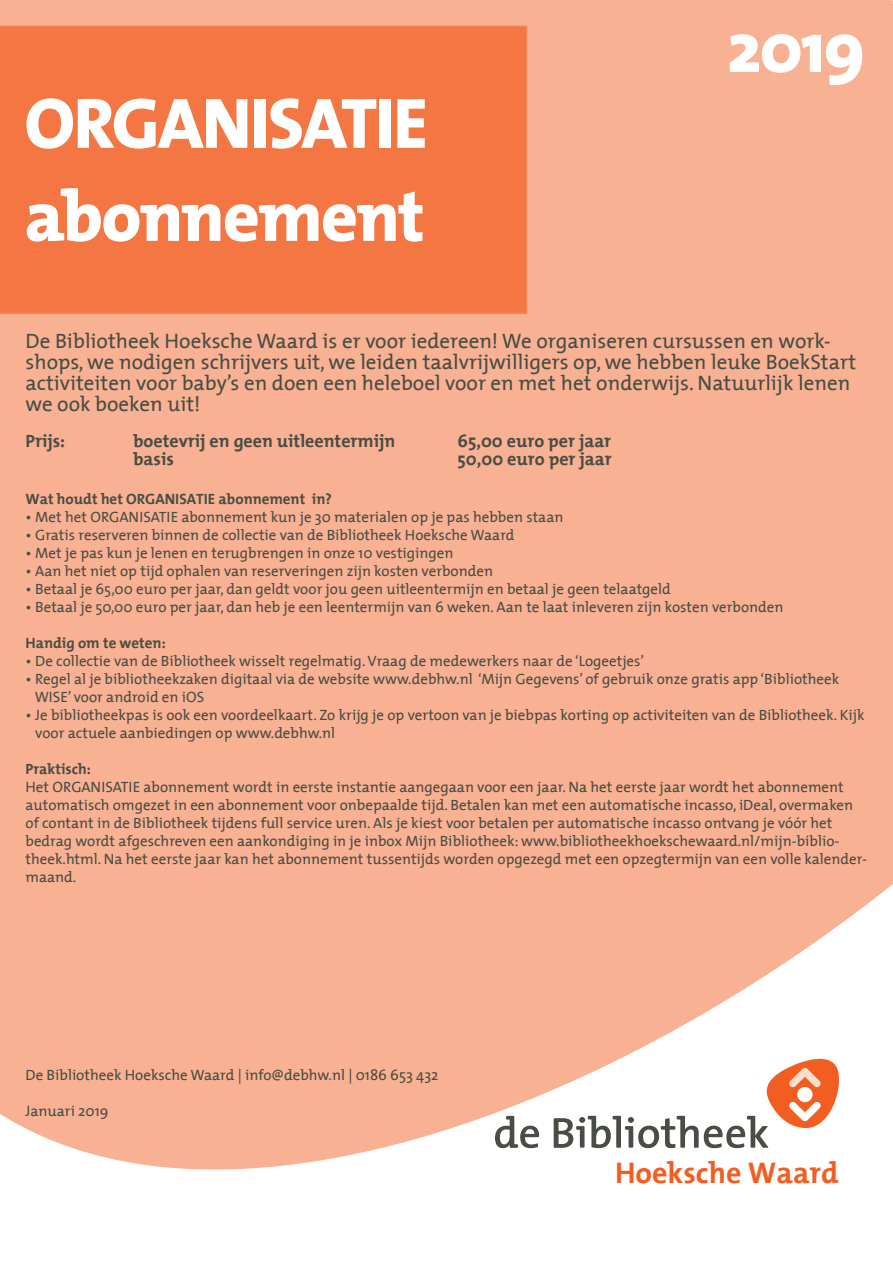
<style>
.page{position:relative;width:893px;height:1263px;background:#fff}
.page>*{position:absolute;margin:0;border:0;box-sizing:border-box;transform-origin:0 0}
.t1{font:800 72px/93px "T Mix";letter-spacing:-.025em;color:#fff}
.t2{font:700 30px "The Mix";color:#f25e21}
.t3{font:21px/21px "The Mix";color:#484d45}
.t4{font:700 18px "The Mix";color:#484d45}
.t5{font:15px/18px "The Mix";color:#484d45}
.t6{font:700 15px "The Mix";color:#484d45}
</style>
<div class="page">
<div style="left:0;top:0;width:893px;height:1170px;background:#f9b193"></div>
<div style="left:0;top:26px;width:527px;height:288px;background:#f47743"></div>
<svg style="left:495px;top:1116px;width:44px;height:32px"></svg>
<svg style="left:554px;top:1051px;width:289px;height:97px"></svg>
<h1 class="t1" style="left:24px;top:75px;width:405px">ORGANISATIE abonnement</h1>
<h1 class="t1" style="left:727px;top:0;width:140px">2019</h1>
<p class="t3" style="left:26px;top:329px;width:832px">De Bibliotheek Hoeksche Waard is er voor iedereen! We organiseren cursussen en work&shy;shops, we nodigen schrijvers uit, we leiden taalvrijwilligers op, we hebben leuke BoekStart activiteiten voor baby’s en doen een heleboel voor en met het onderwijs. Natuurlijk lenen we ook boeken uit!</p>
<p class="t4" style="left:26px;top:426px;width:41px">Prijs:</p>
<p class="t4" style="left:134px;top:426px;width:263px">boetevrij en geen uitleentermijn</p>
<p class="t4" style="left:458px;top:426px;width:155px">65,00 euro per jaar</p>
<p class="t4" style="left:134px;top:444px;width:42px">basis</p>
<p class="t4" style="left:458px;top:444px;width:156px">50,00 euro per jaar</p>
<p class="t6" style="left:26px;top:487px;width:308px">Wat houdt het ORGANISATIE abonnement in?</p>
<p class="t5" style="left:26px;top:508px;width:539px">• Met het ORGANISATIE abonnement kun je 30 materialen op je pas hebben staan</p>
<p class="t5" style="left:26px;top:526px;width:490px">• Gratis reserveren binnen de collectie van de Bibliotheek Hoeksche Waard</p>
<p class="t5" style="left:26px;top:544px;width:429px">• Met je pas kun je lenen en terugbrengen in onze 10 vestigingen</p>
<p class="t5" style="left:26px;top:562px;width:469px">• Aan het niet op tijd ophalen van reserveringen zijn kosten verbonden</p>
<p class="t5" style="left:26px;top:580px;width:647px">• Betaal je 65,00 euro per jaar, dan geldt voor jou geen uitleentermijn en betaal je geen telaatgeld</p>
<p class="t5" style="left:26px;top:598px;width:759px">• Betaal je 50,00 euro per jaar, dan heb je een leentermijn van 6 weken. Aan te laat inleveren zijn kosten verbonden</p>
<p class="t6" style="left:26px;top:631px;width:142px">Handig om te weten:</p>
<p class="t5" style="left:26px;top:652px;width:620px">• De collectie van de Bibliotheek wisselt regelmatig. Vraag de medewerkers naar de ‘Logeetjes’</p>
<p class="t5" style="left:35px;top:670px;width:806px;text-indent:-9px">• Regel al je bibliotheekzaken digitaal via de website www.debhw.nl ‘Mijn Gegevens’ of gebruik onze gratis app ‘Bibliotheek<br>WISE’ voor android en iOS</p>
<p class="t5" style="left:35px;top:706px;width:831px;text-indent:-10px">• Je bibliotheekpas is ook een voordeelkaart. Zo krijg je op vertoon van je biebpas korting op activiteiten van de Bibliotheek. Kijk voor actuele aanbiedingen op www.debhw.nl</p>
<p class="t6" style="left:26px;top:757px;width:67px">Praktisch:</p>
<p class="t5" style="left:26px;top:778px;width:843px">Het ORGANISATIE abonnement wordt in eerste instantie aangegaan voor een jaar. Na het eerste jaar wordt het abonnement automatisch omgezet in een abonnement voor onbepaalde tijd. Betalen kan met een automatische incasso, iDeal, overmaken of contant in de Bibliotheek tijdens full service uren. Als je kiest voor betalen per automatische incasso ontvang je vóór het bedrag wordt afgeschreven een aankondiging in je inbox Mijn Bibliotheek: www.bibliotheekhoekschewaard.nl/mijn-biblio&shy;theek.html. Na het eerste jaar kan het abonnement tussentijds worden opgezegd met een opzegtermijn van een volle kalender&shy;maand.</p>
<p class="t5" style="left:26px;top:1066px;width:415px">De Bibliotheek Hoeksche Waard | info@debhw.nl | 0186 653 432</p>
<p class="t5" style="left:26px;top:1102px;width:84px">Januari 2019</p>
<h2 class="t2" style="left:615px;top:1148px;width:225px">Hoeksche Waard</h2>
</div>
